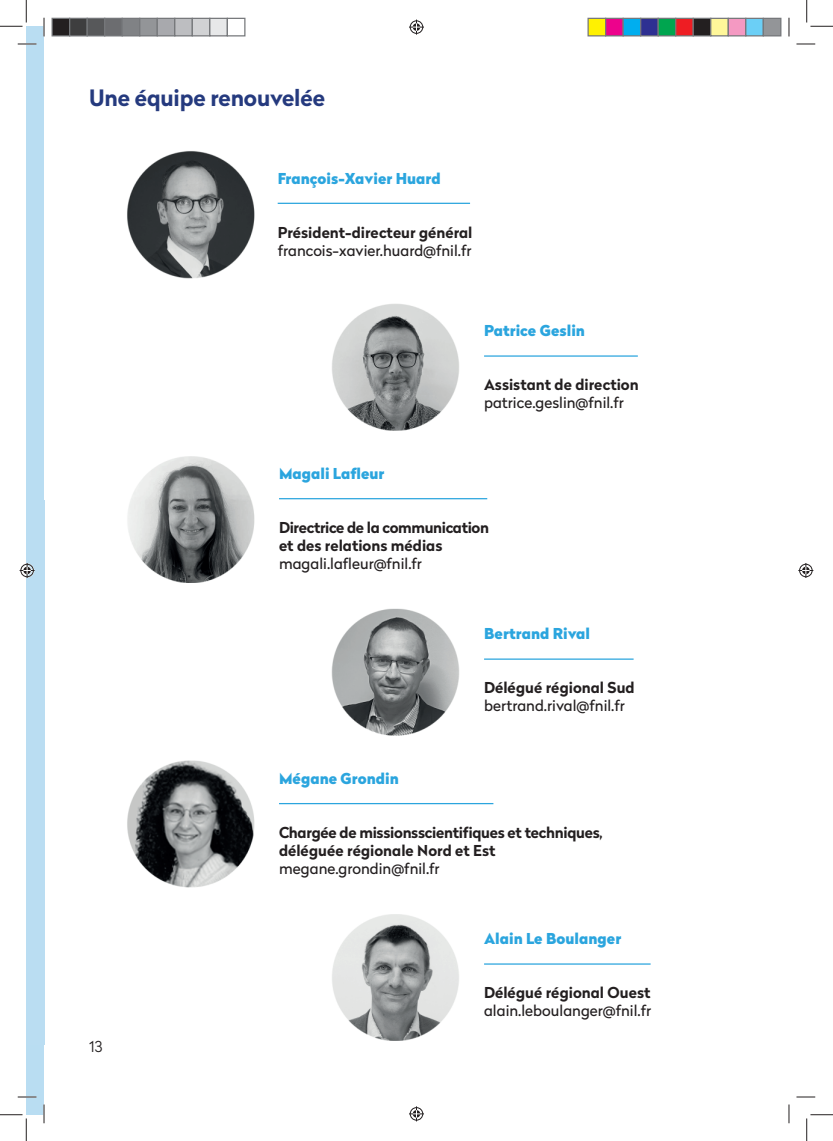
<style>
.page{position:relative;width:833px;height:1141px;background:#fff}
.page>*{position:absolute;margin:0;border:0;box-sizing:border-box;transform-origin:0 0}
.t1{font:700 22.5px "Radikal";letter-spacing:-.01em;color:#253a7e}
.t2{font:15px "Radikal";color:#231f20}
.t3{font:900 15px "Radikal";color:#2ba5de}
.t4{font:700 15px "Radikal";color:#231f20}
.t5{font:700 15px/18px "Radikal";letter-spacing:-.02em;color:#231f20}
.t6{font:700 15px/18px "Radikal";letter-spacing:-.025em;color:#231f20}
.t7{font:300 15px "Radikal";color:#231f20}
</style>
<div class="page">
<img style="left:44px;top:151px;width:607px;height:894px">
<div style="left:26px;top:26px;width:18px;height:1088px;background:#b9ddf2"></div>
<hr style="left:277px;top:203px;width:193px;height:1px;background:#2ba5de">
<hr style="left:484px;top:658px;width:149px;height:1px;background:#2ba5de">
<hr style="left:279px;top:498px;width:208px;height:1px;background:#2ba5de">
<hr style="left:279px;top:802px;width:214px;height:2px;background:#2ba5de">
<hr style="left:484px;top:355px;width:153px;height:1px;background:#2ba5de">
<hr style="left:484px;top:963px;width:166px;height:1px;background:#2ba5de">
<svg style="left:18px;top:43px;width:18px;height:2px"></svg>
<svg style="left:796px;top:43px;width:18px;height:2px"></svg>
<svg style="left:18px;top:1096px;width:18px;height:1px"></svg>
<svg style="left:796px;top:1096px;width:18px;height:1px"></svg>
<svg style="left:43px;top:18px;width:2px;height:18px"></svg>
<svg style="left:43px;top:1104px;width:2px;height:19px"></svg>
<svg style="left:788px;top:18px;width:1px;height:18px"></svg>
<svg style="left:788px;top:1104px;width:1px;height:19px"></svg>
<svg style="left:0;top:0;width:27px;height:27px"></svg>
<svg style="left:0;top:1114px;width:27px;height:26px"></svg>
<svg style="left:806px;top:0;width:26px;height:27px"></svg>
<svg style="left:806px;top:1114px;width:26px;height:26px"></svg>
<svg style="left:409px;top:20px;width:15px;height:15px"></svg>
<svg style="left:409px;top:1106px;width:15px;height:15px"></svg>
<svg style="left:20px;top:563px;width:15px;height:15px"></svg>
<svg style="left:798px;top:563px;width:14px;height:15px"></svg>
<div style="left:52px;top:18px;width:18px;height:18px;background:#231f20"></div>
<div style="left:51px;top:18px;width:19px;height:18px;border:1px solid #76787b"></div>
<div style="left:70px;top:18px;width:17px;height:18px;background:#3e3e3f"></div>
<div style="left:69px;top:18px;width:19px;height:18px;border:1px solid #76787b"></div>
<div style="left:87px;top:18px;width:18px;height:18px;background:#57585a"></div>
<div style="left:86px;top:18px;width:19px;height:18px;border:1px solid #76787b"></div>
<div style="left:105px;top:18px;width:17px;height:18px;background:#6c6d70"></div>
<div style="left:104px;top:18px;width:19px;height:18px;border:1px solid #76787b"></div>
<div style="left:122px;top:18px;width:18px;height:18px;background:#808285"></div>
<div style="left:140px;top:18px;width:17px;height:18px;background:#939598"></div>
<div style="left:139px;top:18px;width:19px;height:18px;border:1px solid #76787b"></div>
<div style="left:157px;top:18px;width:18px;height:18px;background:#a8a9ad"></div>
<div style="left:156px;top:18px;width:19px;height:18px;border:1px solid #76787b"></div>
<div style="left:175px;top:18px;width:17px;height:18px;background:#bdbec1"></div>
<div style="left:174px;top:18px;width:19px;height:18px;border:1px solid #76787b"></div>
<div style="left:192px;top:18px;width:18px;height:18px;background:#d1d2d4"></div>
<div style="left:191px;top:18px;width:19px;height:18px;border:1px solid #76787b"></div>
<div style="left:210px;top:18px;width:17px;height:18px;background:#e7e8e9"></div>
<div style="left:209px;top:18px;width:19px;height:18px;border:1px solid #76787b"></div>
<div style="left:226px;top:18px;width:19px;height:18px;border:1px solid #76787b"></div>
<div style="left:587px;top:18px;width:18px;height:18px;background:#fff101"></div>
<div style="left:587px;top:18px;width:19px;height:18px;border:1px solid #76787b"></div>
<div style="left:605px;top:18px;width:17px;height:18px;background:#ed028c"></div>
<div style="left:604px;top:18px;width:19px;height:18px;border:1px solid #76787b"></div>
<div style="left:622px;top:18px;width:18px;height:18px;background:#00aeef"></div>
<div style="left:622px;top:18px;width:19px;height:18px;border:1px solid #76787b"></div>
<div style="left:640px;top:18px;width:17px;height:18px;background:#2e3092"></div>
<div style="left:639px;top:18px;width:19px;height:18px;border:1px solid #76787b"></div>
<div style="left:657px;top:18px;width:18px;height:18px;background:#00a54f"></div>
<div style="left:657px;top:18px;width:19px;height:18px;border:1px solid #76787b"></div>
<div style="left:675px;top:18px;width:17px;height:18px;background:#ee1d23"></div>
<div style="left:674px;top:18px;width:19px;height:18px;border:1px solid #76787b"></div>
<div style="left:692px;top:18px;width:18px;height:18px;background:#231f20"></div>
<div style="left:692px;top:18px;width:19px;height:18px;border:1px solid #76787b"></div>
<div style="left:710px;top:18px;width:17px;height:18px;background:#fff79a"></div>
<div style="left:709px;top:18px;width:19px;height:18px;border:1px solid #76787b"></div>
<div style="left:727px;top:18px;width:18px;height:18px;background:#f499c2"></div>
<div style="left:727px;top:18px;width:19px;height:18px;border:1px solid #76787b"></div>
<div style="left:745px;top:18px;width:17px;height:18px;background:#6bcff6"></div>
<div style="left:744px;top:18px;width:19px;height:18px;border:1px solid #76787b"></div>
<div style="left:762px;top:18px;width:18px;height:18px;background:#939598"></div>
<div style="left:762px;top:18px;width:19px;height:18px;border:1px solid #76787b"></div>
<h1 class="t1" style="left:89px;top:89px;width:237px">Une équipe renouvelée</h1>
<p class="t3" style="left:277px;top:172px;width:164px">François-Xavier Huard</p>
<p class="t4" style="left:277px;top:226px;width:196px">Président-directeur général</p>
<p class="t2" style="left:277px;top:244px;width:195px">francois-xavier.huard@fnil.fr</p>
<p class="t3" style="left:484px;top:325px;width:102px">Patrice Geslin</p>
<p class="t4" style="left:484px;top:379px;width:156px">Assistant de direction</p>
<p class="t2" style="left:484px;top:397px;width:141px">patrice.geslin@fnil.fr</p>
<p class="t3" style="left:279px;top:467px;width:107px">Magali Lafleur</p>
<p class="t6" style="left:279px;top:520px;width:211px">Directrice de la communication et des relations médias</p>
<p class="t2" style="left:279px;top:557px;width:144px">magali.lafleur@fnil.fr</p>
<p class="t3" style="left:484px;top:628px;width:107px">Bertrand Rival</p>
<p class="t4" style="left:484px;top:682px;width:152px">Délégué régional Sud</p>
<p class="t2" style="left:484px;top:700px;width:142px">bertrand.rival@fnil.fr</p>
<p class="t3" style="left:279px;top:772px;width:121px">Mégane Grondin</p>
<p class="t5" style="left:279px;top:825px;width:325px">Chargée de missionsscientifiques et techniques, déléguée régionale Nord et Est</p>
<p class="t2" style="left:279px;top:862px;width:162px">megane.grondin@fnil.fr</p>
<p class="t7" style="left:89px;top:1040px;width:15px">13</p>
<p class="t3" style="left:484px;top:932px;width:139px">Alain Le Boulanger</p>
<p class="t4" style="left:484px;top:986px;width:168px">Délégué régional Ouest</p>
<p class="t2" style="left:484px;top:1004px;width:168px">alain.leboulanger@fnil.fr</p>
</div>
